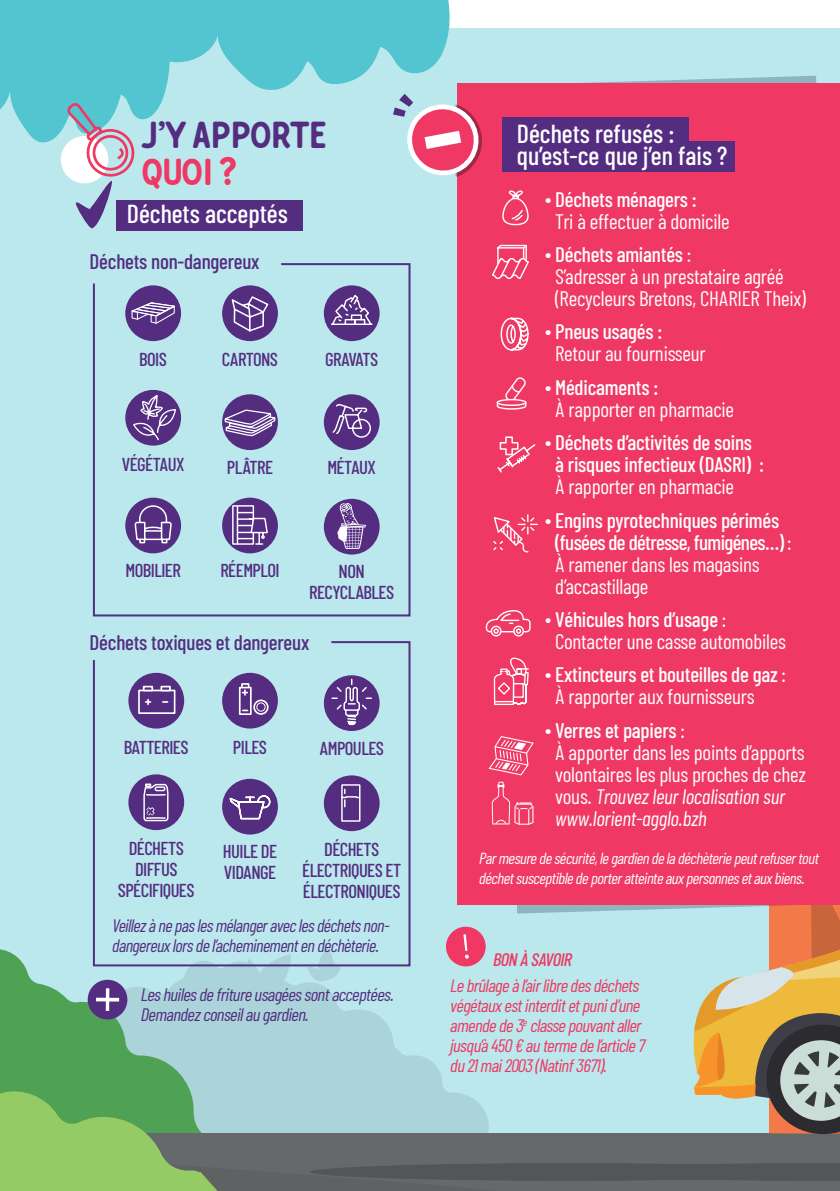
<style>
.page{position:relative;width:840px;height:1191px;background:#fff}
.page>*{position:absolute;margin:0;border:0;box-sizing:border-box;transform-origin:0 0}
.t1{font:37.4px "Gunnar";letter-spacing:-.02em;color:#542d81}
.t2{font:37.4px "Gunnar";color:#ef3864}
.t3{font:500 26px/22px "Barlow Condensed";color:#fff}
.t4{font:21px/22px "Barlow Condensed";letter-spacing:-.01em;color:#fff}
.t5{font:500 21px/22px "Barlow Condensed";letter-spacing:-.01em;color:#fff}
.t6{font:500 21px "Barlow Condensed";letter-spacing:-.01em;color:#542d81}
.t7{font:500 18.6px/20.8px "Barlow Condensed";letter-spacing:-.03em;color:#542d81;text-align:center}
.t8{font:500 18.6px "Barlow Condensed";letter-spacing:-.055em;color:#542d81}
.t9{font:italic 18px/20px "Barlow Condensed";color:#542d81}
.t10{font:italic 18px/20px "Barlow Condensed";color:#ef3864}
.t11{font:italic 500 18px "Barlow Condensed";color:#ef3864}
.t12{font:italic 16px/20px "Barlow Condensed";color:#fff}
.s1{font-weight:500}
.s2{font-weight:400}
.s3{font-style:italic}
</style>
<div class="page">
<div style="left:0;top:28px;width:839px;height:1132px;background:#bae8ec"></div>
<svg style="left:218px;top:947px;width:271px;height:186px;fill:#aad4d9"></svg>
<div style="left:445px;top:926px;width:40px;height:40px;background:#ef3864;border-radius:50%"></div>
<svg style="left:463px;top:934px;width:5px;height:24px"></svg>
<svg style="left:0;top:949px;width:218px;height:127px"></svg>
<svg style="left:14px;top:111px;width:142px;height:62px"></svg>
<svg style="left:0;top:0;width:450px;height:111px;fill:#53c5d1"></svg>
<div style="left:0;top:1133px;width:839px;height:58px;background:#66696b"></div>
<div style="left:310px;top:1163px;width:518px;height:17px;background:#525658;border-radius:50%"></div>
<svg style="left:558px;top:1163px;width:281px;height:18px"></svg>
<svg style="left:0;top:1076px;width:232px;height:115px;background:#7cb469"></svg>
<div style="left:61px;top:136px;width:47px;height:47px;background:#fff;border-radius:50%"></div>
<div style="left:88px;top:979px;width:39px;height:40px;background:#542d81;border-radius:50%"></div>
<svg style="left:96px;top:997px;width:23px;height:4px"></svg>
<hr style="left:106px;top:988px;width:3px;height:23px;background:#fff">
<svg style="left:65px;top:104px;width:71px;height:125px"></svg>
<div style="left:117px;top:200px;width:186px;height:31px;background:#542d81"></div>
<svg style="left:92px;top:263px;width:319px;height:354px"></svg>
<svg style="left:92px;top:641px;width:319px;height:326px"></svg>
<div style="left:128px;top:673px;width:56px;height:55px;background:#542d81;border-radius:50%"></div>
<div style="left:128px;top:774px;width:56px;height:56px;background:#542d81;border-radius:50%"></div>
<div style="left:323px;top:675px;width:56px;height:56px;background:#542d81;border-radius:50%"></div>
<div style="left:222px;top:673px;width:56px;height:55px;background:#542d81;border-radius:50%"></div>
<svg style="left:241px;top:683px;width:8px;height:4px"></svg>
<svg style="left:239px;top:687px;width:12px;height:28px"></svg>
<svg style="left:242px;top:690px;width:5px;height:5px"></svg>
<svg style="left:254px;top:700px;width:13px;height:14px"></svg>
<div style="left:253px;top:699px;width:15px;height:16px;border:2px solid #fff;border-radius:50%"></div>
<div style="left:257px;top:703px;width:8px;height:8px;background:#542d81;border-radius:50%"></div>
<div style="left:256px;top:702px;width:9px;height:9px;border:1px solid #fff;border-radius:50%"></div>
<svg style="left:143px;top:783px;width:26px;height:39px"></svg>
<svg style="left:330px;top:678px;width:42px;height:48px"></svg>
<div style="left:222px;top:779px;width:56px;height:55px;background:#542d81;border-radius:50%"></div>
<svg style="left:229px;top:795px;width:42px;height:25px"></svg>
<div style="left:138px;top:689px;width:37px;height:25px;background:#542d81;border:2px solid #fff"></div>
<svg style="left:143px;top:686px;width:10px;height:5px"></svg>
<svg style="left:160px;top:686px;width:11px;height:5px"></svg>
<svg style="left:146px;top:699px;width:4px;height:5px"></svg>
<svg style="left:337px;top:503px;width:29px;height:46px"></svg>
<div style="left:323px;top:775px;width:56px;height:56px;background:#542d81;border-radius:50%"></div>
<svg style="left:341px;top:784px;width:20px;height:38px"></svg>
<div style="left:457px;top:83px;width:382px;height:821px;background:#ef3864"></div>
<svg style="left:393px;top:94px;width:89px;height:83px"></svg>
<div style="left:501px;top:117px;width:186px;height:31px;background:#542d81"></div>
<div style="left:501px;top:141px;width:233px;height:31px;background:#542d81"></div>
<svg style="left:496px;top:377px;width:31px;height:33px"></svg>
<svg style="left:500px;top:317px;width:29px;height:34px"></svg>
<svg style="left:492px;top:244px;width:37px;height:35px"></svg>
<div style="left:490px;top:625px;width:11px;height:11px;border:1px solid #fff;border-radius:50%"></div>
<div style="left:513px;top:625px;width:10px;height:11px;border:1px solid #fff;border-radius:50%"></div>
<svg style="left:485px;top:610px;width:46px;height:24px"></svg>
<svg style="left:493px;top:515px;width:44px;height:38px"></svg>
<svg style="left:497px;top:400px;width:28px;height:5px"></svg>
<div style="left:496px;top:399px;width:30px;height:7px;border:1px solid #fff;border-radius:50%"></div>
<svg style="left:502px;top:190px;width:27px;height:36px"></svg>
<svg style="left:497px;top:436px;width:39px;height:37px"></svg>
<svg style="left:691px;top:904px;width:148px;height:230px"></svg>
<svg style="left:488px;top:657px;width:45px;height:118px"></svg>
<svg style="left:491px;top:781px;width:42px;height:43px"></svg>
<h1 class="t1" style="left:141px;top:112px;width:188px">J’Y APPORTE</h1>
<h1 class="t2" style="left:141px;top:149px;width:97px">QUOI ?</h1>
<p class="t3" style="left:127px;top:202px;width:162px">Déchets acceptés</p>
<p class="t6" style="left:90px;top:248px;width:171px">Déchets non-dangereux</p>
<p class="t7" style="left:139px;top:349px;width:29px">BOIS</p>
<p class="t7" style="left:222px;top:349px;width:58px">CARTONS</p>
<p class="t8" style="left:325px;top:348px;width:54px">GRAVATS</p>
<p class="t7" style="left:122px;top:453px;width:64px">VÉGÉTAUX</p>
<p class="t7" style="left:327px;top:456px;width:50px">MÉTAUX</p>
<p class="t7" style="left:227px;top:456px;width:48px">PLÂTRE</p>
<p class="t7" style="left:125px;top:559px;width:57px">MOBILIER</p>
<p class="t7" style="left:220px;top:559px;width:61px">RÉEMPLOI</p>
<p class="t7" style="left:309px;top:561px;width:87px">NON<br>RECYCLABLES</p>
<p class="t6" style="left:90px;top:629px;width:221px">Déchets toxiques et dangereux</p>
<p class="t7" style="left:124px;top:736px;width:66px">BATTERIES</p>
<p class="t7" style="left:233px;top:736px;width:36px">PILES</p>
<p class="t7" style="left:319px;top:737px;width:66px">AMPOULES</p>
<p class="t7" style="left:118px;top:837px;width:78px">DÉCHETS<br>DIFFUS<br>SPÉCIFIQUES</p>
<p class="t7" style="left:223px;top:840px;width:56px;text-align:left">HUILE DE<br>VIDANGE</p>
<p class="t7" style="left:302px;top:838px;width:101px">DÉCHETS<br>ÉLECTRIQUES ET<br>ÉLECTRONIQUES</p>
<p class="t9" style="left:111px;top:915px;width:282px">Veillezànepaslesmélangeraveclesdéchetsnon&shy;dangereuxlorsdel’acheminementendéchèterie.</p>
<p class="t9" style="left:140px;top:984px;width:258px">Leshuilesdefritureusagéessontacceptées.<br>Demandezconseilaugardien.</p>
<p class="t3" style="left:516px;top:122px;width:212px">Déchets refusés : qu’est-ce que j’en fais ?</p>
<p class="t5" style="left:545px;top:187px;width:153px">∙ Déchets ménagers :</p>
<p class="t4" style="left:545px;top:204px;width:186px;line-height:33.4px;text-indent:10px">Tri à effectuer à domicile <span class="s1">∙ Déchets amiantés</span> :</p>
<p class="t4" style="left:555px;top:265px;width:252px">S’adresser à un prestataire agréé (Recycleurs Bretons, CHARIER Theix)</p>
<p class="t5" style="left:545px;top:320px;width:118px">∙ Pneus usagés :</p>
<p class="t4" style="left:555px;top:342px;width:152px">Retour au fournisseur</p>
<p class="t5" style="left:545px;top:376px;width:115px">∙ Médicaments :</p>
<p class="t4" style="left:555px;top:398px;width:180px">À rapporter en pharmacie</p>
<p class="t5" style="left:545px;top:431px;width:220px;text-align:center">∙ Déchets d’activités de soins à risques infectieux (DASRI) :</p>
<p class="t4" style="left:555px;top:475px;width:180px">À rapporter en pharmacie</p>
<p class="t5" style="left:555px;top:508px;width:237px;text-indent:-10px">∙ Engins pyrotechniques périmés (fusées de détresse, fumigénes…) <span class="s2">:<br>À ramener dans les magasins d’accastillage</span></p>
<p class="t4" style="left:554px;top:608px;width:232px;text-indent:-10px">∙ <span class="s1">Véhicules hors d’usage</span> :<br>Contacter une casse automobiles</p>
<p class="t5" style="left:555px;top:663px;width:232px;text-indent:-10px">∙ Extincteurs et bouteilles de gaz <span class="s2">:<br>À rapporter aux fournisseurs</span></p>
<p class="t4" style="left:555px;top:718px;width:252px;text-indent:-10px"><span class="s1">∙ Verres et papiers</span> :<br>À apporter dans les points d’apports volontaires les plus proches de chez vous. <span class="s3">Trouvez leur localisation sur www.lorient-agglo.bzh</span></p>
<p class="t12" style="left:478px;top:847px;width:344px">Parmesuredesécurité,legardiendeladéchèteriepeutrefusertout déchetsusceptibledeporteratteinteauxpersonnesetauxbiens.</p>
<p class="t11" style="left:492px;top:948px;width:84px">BON ÀSAVOIR</p>
<p class="t10" style="left:449px;top:974px;width:200px">Lebrûlageàl’airlibredesdéchets végétauxestinterditetpunid’une amendede3<sup>e</sup>classepouvantaller jusqu’à450€ autermedel’article7 du21mai2003(Natinf3671).</p>
</div>
